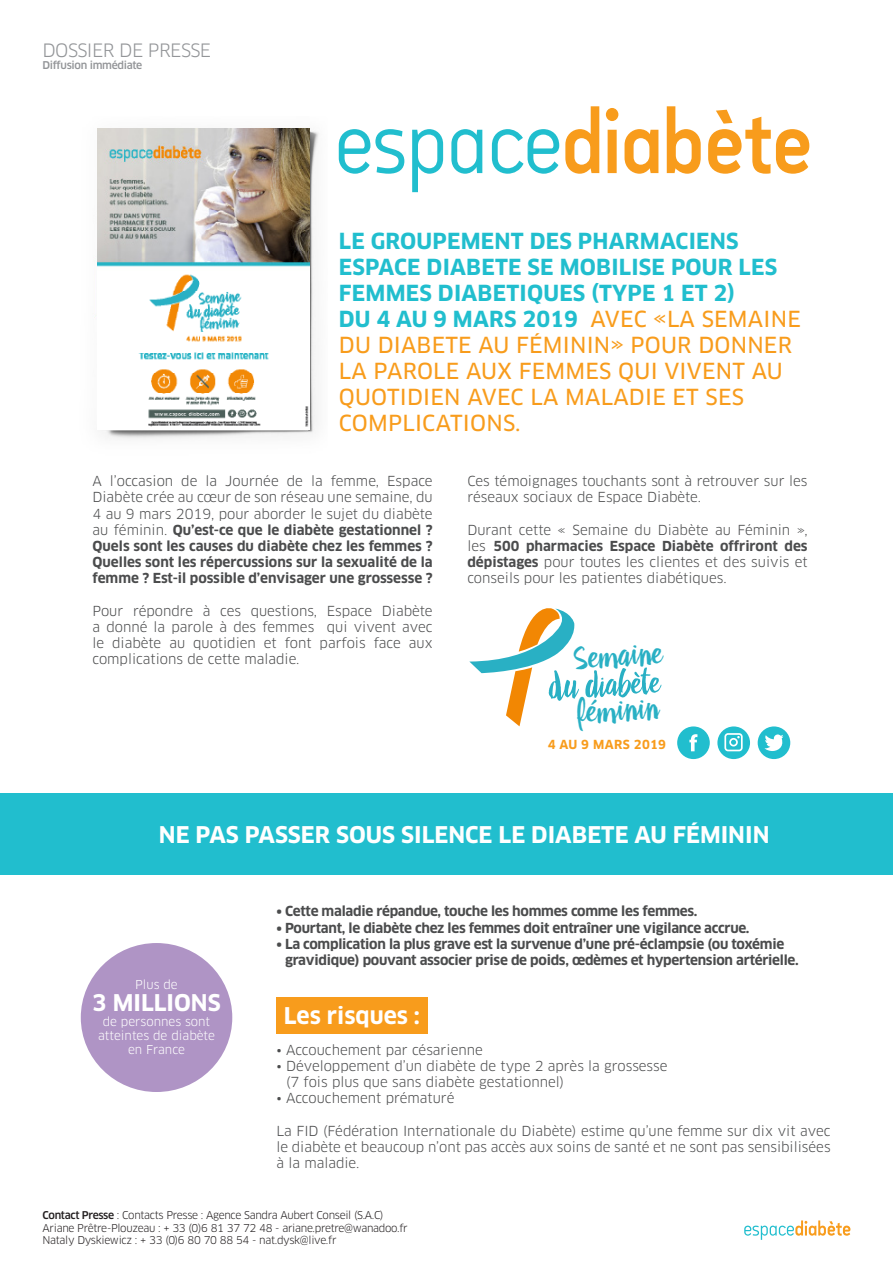
<style>
.page{position:relative;width:893px;height:1263px;background:#fff}
.page>*{position:absolute;margin:0;border:0;box-sizing:border-box;transform-origin:0 0}
.t1{font:34.05px/54.4px "Drina";color:#29b0c4}
.t2{font:700 22.5px "Clan Pro";color:#fff}
.t3{font:21.6px/26px "Clan Pro News";letter-spacing:.01em;color:#f89c1c}
.t4{font:700 21.6px/26px "Clan Pro";letter-spacing:.01em;color:#21bece}
.t5{font:18px "Clan Pro";letter-spacing:-.03em;color:#939598}
.t6{font:13.5px/16.2px "Clan Pro";color:#4b4c4d;text-align:justify}
.t7{font:700 13.5px/16.2px "Clan Pro";letter-spacing:-.02em;color:#4b4c4d;text-align:justify}
.t8{font:700 12.15px "Clan Pro";letter-spacing:.025em;color:#f89c1c}
.t9{font:12px "Clan Pro";color:#fff}
.t10{font:10.5px "Clan Pro";letter-spacing:-.03em;color:#231f20}
.t11{font:500 10.5px "Clan Pro";letter-spacing:-.03em;color:#939598}
.s1{font-family:"Clan Pro";font-weight:700;color:#21bece}
.s2{font-weight:400}
.s3{font-weight:700}
.s4{font-weight:500}
</style>
<div class="page">
<svg style="left:744px;top:1220px;width:106px;height:20px"></svg>
<img style="left:94px;top:128px;width:225px;height:312px">
<svg style="left:339px;top:129px;width:65px;height:45px"></svg>
<svg style="left:412px;top:129px;width:31px;height:63px"></svg>
<svg style="left:451px;top:129px;width:31px;height:45px"></svg>
<svg style="left:492px;top:129px;width:67px;height:45px"></svg>
<svg style="left:565px;top:106px;width:34px;height:68px"></svg>
<svg style="left:606px;top:108px;width:12px;height:65px"></svg>
<svg style="left:624px;top:129px;width:34px;height:45px"></svg>
<svg style="left:667px;top:106px;width:34px;height:68px"></svg>
<svg style="left:708px;top:110px;width:101px;height:64px"></svg>
<div style="left:677px;top:726px;width:33px;height:33px;background:#21bece;border-radius:50%"></div>
<svg style="left:689px;top:734px;width:8px;height:17px"></svg>
<div style="left:758px;top:726px;width:32px;height:33px;background:#21bece;border-radius:50%"></div>
<svg style="left:764px;top:734px;width:20px;height:17px"></svg>
<div style="left:717px;top:726px;width:33px;height:33px;background:#21bece;border-radius:50%"></div>
<svg style="left:724px;top:733px;width:19px;height:19px"></svg>
<img style="left:98px;top:129px;width:212px;height:301px">
<svg style="left:585px;top:667px;width:76px;height:31px"></svg>
<svg style="left:469px;top:608px;width:110px;height:118px"></svg>
<div style="left:0;top:793px;width:893px;height:82px;background:#21bece"></div>
<div style="left:81px;top:943px;width:151px;height:149px;background:#af94c5;border-radius:50%"></div>
<div style="left:277px;top:997px;width:151px;height:36px;background:#f89c1c"></div>
<p class="t5" style="left:43px;top:39px;width:170px">DOSSIER DE PRESSE</p>
<p class="t11" style="left:43px;top:59px;width:101px">Diffusion immédiate</p>
<p class="t4" style="left:339px;top:228px;width:440px">LE GROUPEMENT DES PHARMACIENS<br>ESPACE DIABETE SE MOBILISE POUR LES<br>FEMMES DIABETIQUES (TYPE 1 ET 2)</p>
<p class="t3" style="left:339px;top:306px;width:463px"><span class="s1">DU 4 AU 9 MARS 2019</span> AVEC «LA SEMAINE DU DIABETE AU FÉMININ» POUR DONNER LA PAROLE AUX FEMMES QUI VIVENT AU QUOTIDIEN AVEC LA MALADIE ET SES</p>
<p class="t3" style="left:339px;top:410px;width:183px">COMPLICATIONS.</p>
<p class="t7" style="left:92px;top:473px;width:342px"><span class="s2">A l’occasion de la Journée de la femme, Espace Diabète crée au cœur de son réseau une semaine, du 4 au 9 mars 2019, pour aborder le sujet du diabète au féminin.</span> Qu’est-ce que le diabète gestationnel ?<br>Quels sont les causes du diabète chez les femmes ?<br>Quelles sont les répercussions sur la sexualité de la femme ? Est-il possible d’envisager une grossesse ?</p>
<p class="t6" style="left:92px;top:603px;width:342px">Pour répondre à ces questions, Espace Diabète a donné la parole à des femmes qui vivent avec le diabète au quotidien et font parfois face aux complications de cette maladie.</p>
<p class="t6" style="left:467px;top:473px;width:342px">Ces témoignages touchants sont à retrouver sur les réseaux sociaux de Espace Diabète.</p>
<p class="t6" style="left:467px;top:522px;width:342px">Durant cette « Semaine du Diabète au Féminin », les <span class="s3">500 pharmacies Espace Diabète offriront des dépistages</span> pour toutes les clientes et des suivis et conseils pour les patientes diabétiques.</p>
<h1 class="t1" style="left:572px;top:629px;width:91px;rotate:-3deg">Semaine féminin</h1>
<p class="t8" style="left:548px;top:738px;width:120px">4 AU 9 MARS 2019</p>
<p class="t2" style="left:159px;top:821px;width:612px">NE PAS PASSER SOUS SILENCE LE DIABETE AU FÉMININ</p>
<p class="t9" style="left:135px;top:978px;width:44px">Plus de</p>
<p class="t2" style="left:92px;top:990px;width:130px">3 MILLIONS</p>
<p class="t9" style="left:103px;top:1014px;width:109px">de personnes sont</p>
<p class="t9" style="left:98px;top:1028px;width:118px">atteintes de diabète</p>
<p class="t9" style="left:128px;top:1043px;width:59px">en France</p>
<p class="t7" style="left:276px;top:903px;width:423px">• Cette maladie répandue, touche les hommes comme les femmes.</p>
<p class="t7" style="left:276px;top:920px;width:475px">• Pourtant, le diabète chez les femmes doit entraîner une vigilance accrue.</p>
<p class="t7" style="left:285px;top:936px;width:515px;text-indent:-9px">• La complication la plus grave est la survenue d’une pré-éclampsie (ou toxémie gravidique) pouvant associer prise de poids, œdèmes et hypertension artérielle.</p>
<p class="t2" style="left:284px;top:1003px;width:138px">Les risques :</p>
<p class="t6" style="left:276px;top:1042px;width:208px">• Accouchement par césarienne</p>
<p class="t6" style="left:286px;top:1058px;width:383px;text-indent:-10px">• Développement d’un diabète de type 2 après la grossesse (7 fois plus que sans diabète gestationnel)</p>
<p class="t6" style="left:276px;top:1090px;width:179px">• Accouchement prématuré</p>
<p class="t6" style="left:276px;top:1123px;width:556px">La FID (Fédération Internationale du Diabète) estime qu’une femme sur dix vit avec le diabète et beaucoup n’ont pas accès aux soins de santé et ne sont pas sensibilisées à la maladie.</p>
<p class="t10" style="left:43px;top:1209px;width:343px"><span class="s4">Contact Presse</span> : Contacts Presse : Agence Sandra Aubert Conseil (S.A.C)</p>
<p class="t10" style="left:43px;top:1221px;width:367px">Ariane Prêtre-Plouzeau : + 33 (0)6 81 37 72 48 - ariane.pretre@wanadoo.fr</p>
<p class="t10" style="left:43px;top:1234px;width:296px">Nataly Dyskiewicz : + 33 (0)6 80 70 88 54 - nat.dysk@live.fr</p>
</div>
